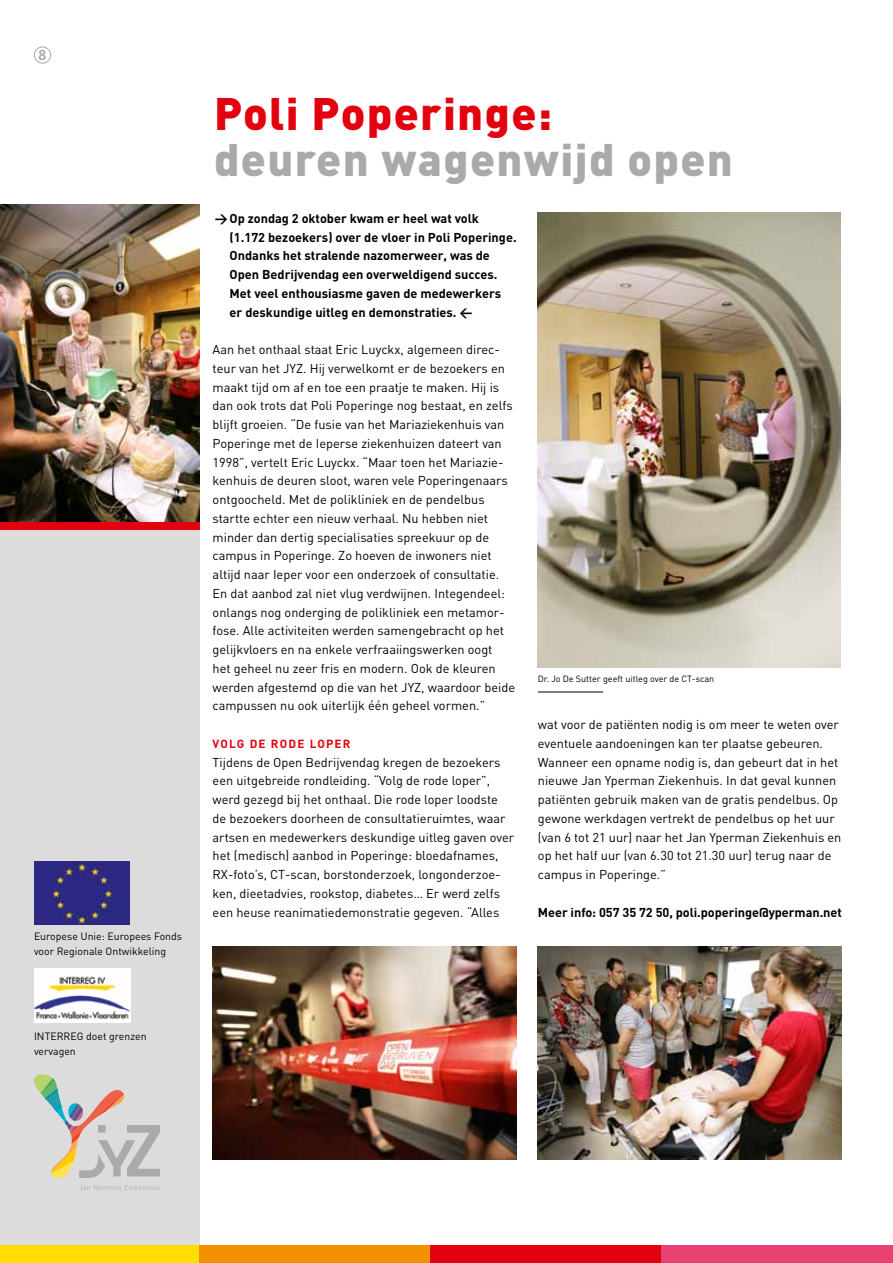
<style>
.page{position:relative;width:893px;height:1263px;background:#fff}
.page>*{position:absolute;margin:0;border:0;box-sizing:border-box;transform-origin:0 0}
.t1{font:900 45px "DIN";letter-spacing:.03em;color:#a8aaab}
.t2{font:900 45px "DIN";letter-spacing:.03em;color:#e3000f}
.t3{font:700 15px "Officina Serif Std";color:#a8aaab}
.t4{font:12.75px/18.8px "DIN";color:#000}
.t5{font:700 12.75px/18.8px "DIN";color:#000}
.t6{font:700 11.7px "DIN";letter-spacing:.1em;color:#e3000f}
.t7{font:10.5px/15px "DIN";color:#000}
.t8{font:9px "DIN";color:#000}
</style>
<div class="page">
<div style="left:34px;top:46px;width:17px;height:18px;border:1px solid #a8aaab;border-radius:50%"></div>
<div style="left:0;top:204px;width:200px;height:1059px;background:#dddcdd"></div>
<svg style="left:33px;top:1074px;width:127px;height:117px"></svg>
<img style="left:34px;top:861px;width:96px;height:64px">
<img style="left:34px;top:968px;width:96px;height:54px">
<div style="left:0;top:1246px;width:200px;height:17px;background:#fd0"></div>
<div style="left:200px;top:1246px;width:231px;height:17px;background:#f39100"></div>
<div style="left:431px;top:1246px;width:231px;height:17px;background:#e3000f"></div>
<div style="left:662px;top:1246px;width:231px;height:17px;background:#e94172"></div>
<img style="left:213px;top:947px;width:304px;height:212px">
<hr style="left:538px;top:692px;width:65px;height:1px;background:#000">
<img style="left:538px;top:947px;width:304px;height:212px">
<div style="left:0;top:522px;width:200px;height:8px;background:#e3000f"></div>
<img style="left:538px;top:213px;width:303px;height:454px">
<img style="left:0;top:204px;width:200px;height:318px">
<p class="t3" style="left:38px;top:46px;width:10px">8</p>
<p class="t7" style="left:34px;top:929px;width:150px">Europese Unie: Europees Fonds voor Regionale Ontwikkeling</p>
<p class="t7" style="left:34px;top:1028px;width:114px">INTERREG doet grenzen vervagen</p>
<h1 class="t2" style="left:214px;top:83px;width:340px">Poli Poperinge:</h1>
<h1 class="t1" style="left:214px;top:130px;width:520px">deuren wagenwijd open</h1>
<p class="t5" style="left:230px;top:208px;width:289px;text-indent:-15px">&gt; Op zondag 2 oktober kwam er heel wat volk (1.172 bezoekers) over de vloer in Poli Poperinge.<br>Ondanks het stralende nazomerweer, was de Open Bedrijvendag een overweldigend succes.<br>Met veel enthousiasme gaven de medewerkers er deskundige uitleg en demonstraties. &lt;</p>
<p class="t4" style="left:213px;top:340px;width:304px">Aan het onthaal staat Eric Luyckx, algemeen direc&shy;teur van het JYZ. Hij verwelkomt er de bezoekers en maakt tijd om af en toe een praatje te maken. Hij is dan ook trots dat Poli Poperinge nog bestaat, en zelfs blijft groeien. “De fusie van het Mariaziekenhuis van Poperinge met de Ieperse ziekenhuizen dateert van 1998”, vertelt Eric Luyckx. “Maar toen het Mariazie&shy;kenhuis de deuren sloot, waren vele Poperingenaars ontgoocheld. Met de polikliniek en de pendelbus startte echter een nieuw verhaal. Nu hebben niet minder dan dertig specialisaties spreekuur op de campus in Poperinge. Zo hoeven de inwoners niet altijd naar Ieper voor een onderzoek of consultatie.<br>En dat aanbod zal niet vlug verdwijnen. Integendeel: onlangs nog onderging de polikliniek een metamor&shy;fose. Alle activiteiten werden samengebracht op het gelijkvloers en na enkele verfraaiingswerken oogt<br>het geheel nu zeer fris en modern. Ook de kleuren werden afgestemd op die van het JYZ, waardoor beide campussen nu ook uiterlijk één geheel vormen.”</p>
<p class="t6" style="left:213px;top:736px;width:139px">Volg de rode loper</p>
<p class="t4" style="left:213px;top:752px;width:303px">Tijdens de Open Bedrijvendag kregen de bezoekers een uitgebreide rondleiding. “Volg de rode loper”, werd gezegd bij het onthaal. Die rode loper loodste de bezoekers doorheen de consultatieruimtes, waar artsen en medewerkers deskundige uitleg gaven over het (medisch) aanbod in Poperinge: bloedafnames, RX-foto’s, CT-scan, borstonderzoek, longonderzoe&shy;ken, dieetadvies, rookstop, diabetes… Er werd zelfs een heuse reanimatiedemonstratie gegeven. “Alles</p>
<p class="t8" style="left:538px;top:673px;width:178px">Dr. Jo De Sutter geeft uitleg over de CT-scan</p>
<p class="t4" style="left:538px;top:715px;width:305px">wat voor de patiënten nodig is om meer te weten over eventuele aandoeningen kan ter plaatse gebeuren.<br>Wanneer een opname nodig is, dan gebeurt dat in het nieuwe Jan Yperman Ziekenhuis. In dat geval kunnen patiënten gebruik maken van de gratis pendelbus. Op gewone werkdagen vertrekt de pendelbus op het uur (van 6 tot 21 uur) naar het Jan Yperman Ziekenhuis en op het half uur (van 6.30 tot 21.30 uur) terug naar de campus in Poperinge.”</p>
<p class="t5" style="left:538px;top:902px;width:306px">Meer info: 057 35 72 50, poli.poperinge@yperman.net</p>
</div>
